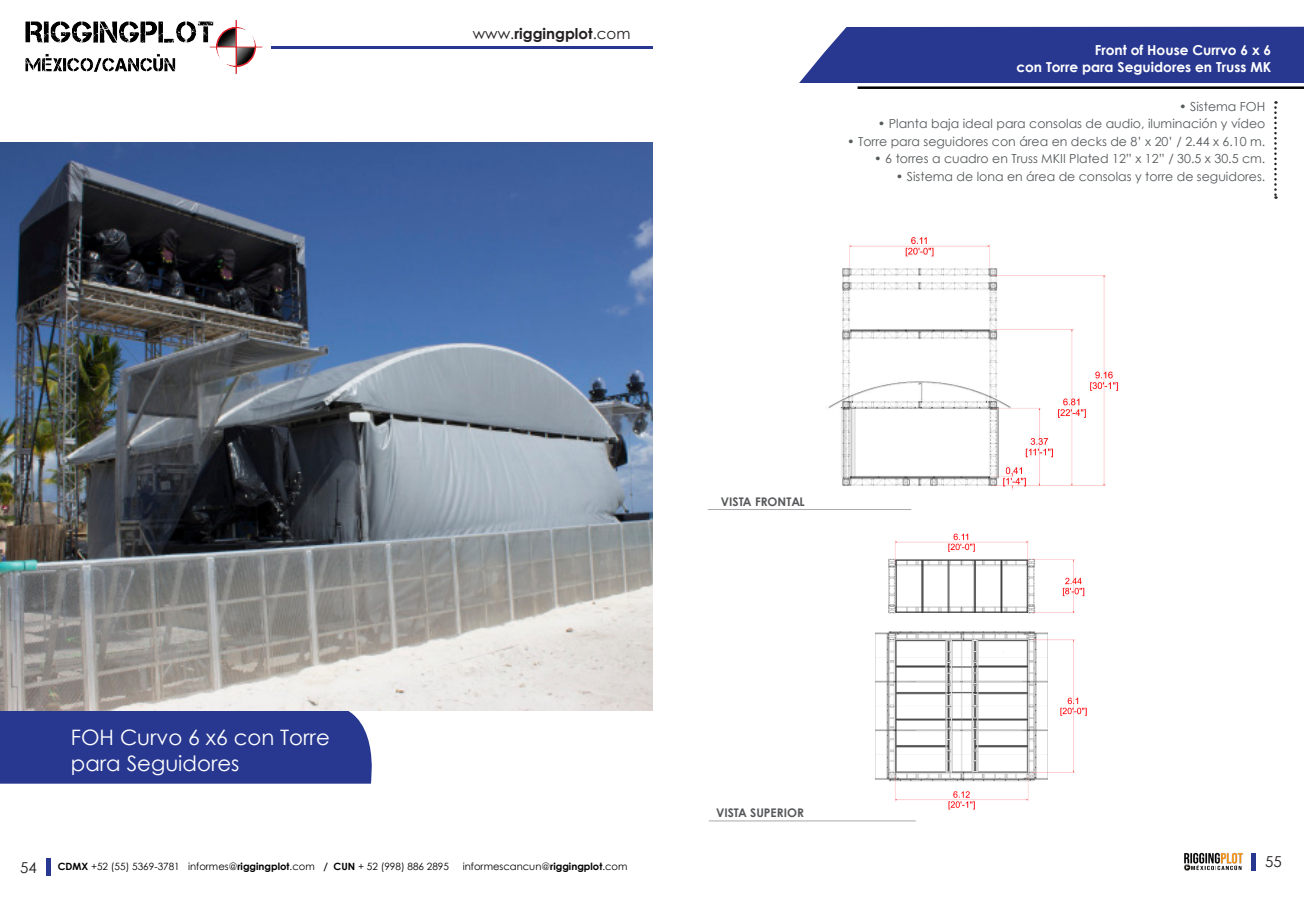
<style>
.page{position:relative;width:1304px;height:900px;background:#fff}
.page>*{position:absolute;margin:0;border:0;box-sizing:border-box;transform-origin:0 0}
.t1{font:21.25px/25.5px "Century Gothic";color:#fff}
.t2{font:700 15px "Century Gothic";color:#231f20}
.t3{font:15px "Century Gothic";color:#231f20}
.t4{font:700 13.75px "Century Gothic";color:#fff}
.t5{font:12.5px "Century Gothic";color:#555a5c}
.t6{font:700 11.88px "Century Gothic";color:#57585a}
.t7{font:10px "Century Gothic";color:#000}
.s1{font-weight:400}
.s2{font-weight:700}
</style>
<div class="page">
<div style="left:46px;top:859px;width:5px;height:17px;background:#283890"></div>
<div style="left:799px;top:27px;width:505px;height:56px;background:#283890"></div>
<hr style="left:271px;top:46px;width:382px;height:2px;background:#283890">
<img style="left:1184px;top:853px;width:60px;height:18px">
<div style="left:1251px;top:853px;width:5px;height:17px;background:#283890"></div>
<hr style="left:858px;top:86px;width:446px;height:3px;background:#000">
<img style="left:26px;top:20px;width:249px;height:54px">
<hr style="left:708px;top:509px;width:203px;height:1px;background:#a8a9ad">
<hr style="left:709px;top:821px;width:207px;height:1px;background:#a8a9ad">
<img style="left:826px;top:237px;width:293px;height:253px">
<img style="left:875px;top:533px;width:212px;height:277px">
<svg style="left:1274px;top:101px;width:3px;height:98px"></svg>
<div style="left:0;top:705px;width:382px;height:79px;background:#283890"></div>
<img style="left:1px;top:143px;width:651px;height:567px">
<p class="t1" style="left:71px;top:725px;width:260px">FOH Curvo 6 x6 con Torre para Seguidores</p>
<p class="t2" style="left:473px;top:22px;width:159px"><span class="s1">www.</span>riggingplot<span class="s1">.com</span></p>
<p class="t4" style="left:1095px;top:40px;width:178px">Front of House Currvo 6 x 6</p>
<p class="t4" style="left:1016px;top:56px;width:256px">con Torre para Seguidores en Truss MK</p>
<p class="t5" style="left:1179px;top:97px;width:88px">• Sistema FOH</p>
<p class="t5" style="left:878px;top:115px;width:389px">• Planta baja ideal para consolas de audio, iluminación y vídeo</p>
<p class="t5" style="left:847px;top:132px;width:420px">• Torre para seguidores con área en decks de 8’ x 20’ / 2.44 x 6.10 m.</p>
<p class="t5" style="left:874px;top:150px;width:393px">• 6 torres a cuadro en Truss MKII Plated 12” x 12” / 30.5 x 30.5 cm.</p>
<p class="t5" style="left:896px;top:167px;width:371px">• Sistema de lona en área de consolas y torre de seguidores.</p>
<p class="t6" style="left:721px;top:493px;width:85px">VISTA FRONTAL</p>
<p class="t6" style="left:716px;top:803px;width:89px">VISTA SUPERIOR</p>
<p class="t3" style="left:20px;top:857px;width:18px">54</p>
<p class="t7" style="left:58px;top:860px;width:393px"><span class="s2">CDMX</span> +52 (55) 5369-3781 informes@<span class="s2">riggingplot</span>.com <span class="s2">/ CUN</span> + 52 (998) 886 2895</p>
<p class="t7" style="left:463px;top:859px;width:166px">informescancun@<span class="s2">riggingplot</span>.com</p>
<p class="t3" style="left:1265px;top:851px;width:18px">55</p>
</div>
